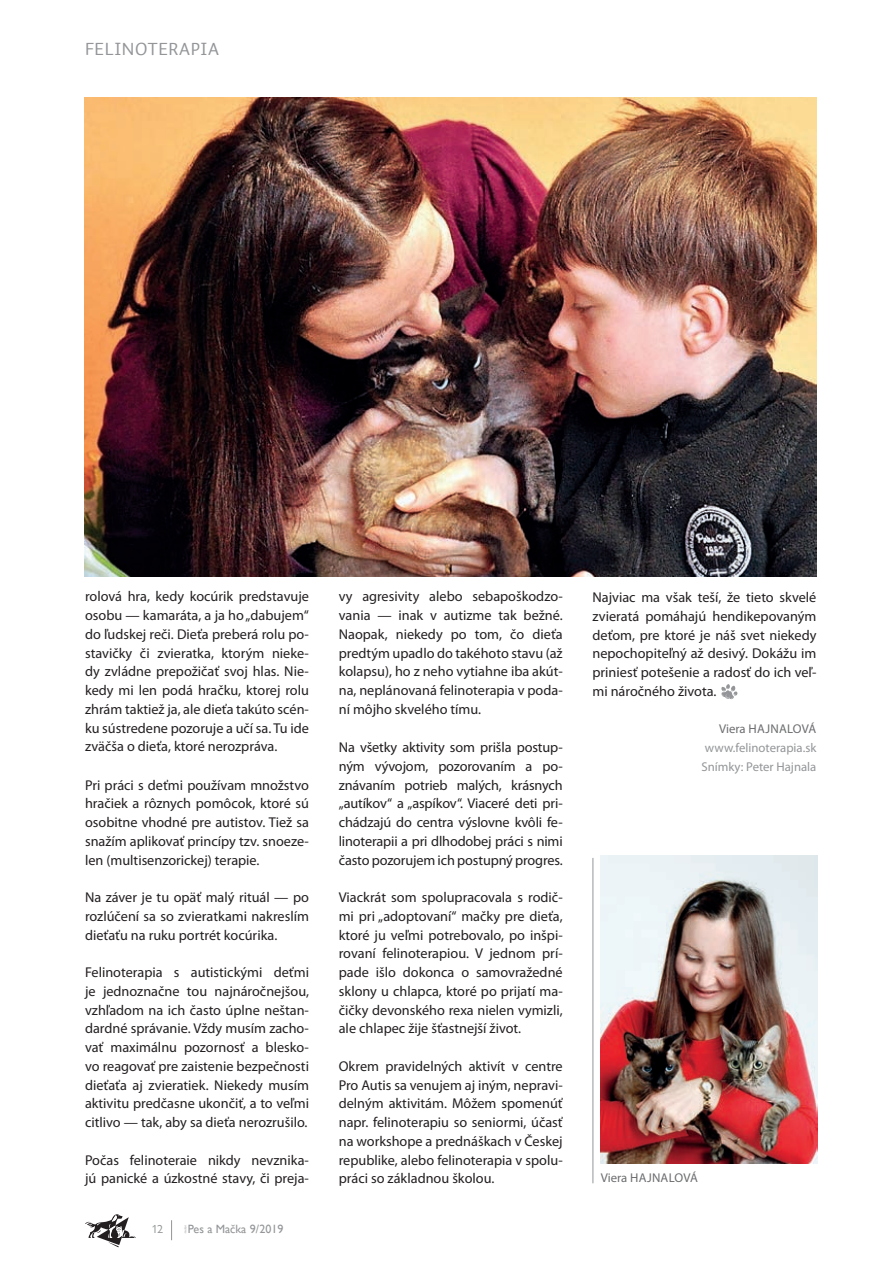
<style>
.page{position:relative;width:893px;height:1263px;background:#fff}
.page>*{position:absolute;margin:0;border:0;box-sizing:border-box;transform-origin:0 0}
.t1{font:18px "Auto 1";letter-spacing:.03em;color:#939598}
.t2{font:14.25px/18.8px "Myriad Pro";color:#231f20;text-align:justify}
.t3{font:12.75px/18.8px "Myriad Pro";color:#939598}
.t4{font:12.75px "Myriad Pro";letter-spacing:.01em;color:#6c6d70}
.t5{font:12px "Gill Sans";color:#939598}
.t6{font:12px "Giltus TOT";color:#939598}
</style>
<div class="page">
<img style="left:84px;top:98px;width:733px;height:478px">
<img style="left:601px;top:856px;width:216px;height:307px">
<svg style="left:721px;top:684px;width:17px;height:15px"></svg>
<hr style="left:592px;top:858px;width:1px;height:325px;background:#939598">
<svg style="left:85px;top:1214px;width:51px;height:33px"></svg>
<svg style="left:184px;top:1225px;width:2px;height:8px"></svg>
<svg style="left:171px;top:1220px;width:1px;height:20px"></svg>
<p class="t1" style="left:85px;top:37px;width:136px">FELINOTERAPIA</p>
<p class="t2" style="left:85px;top:587px;width:225px">rolová hra, kedy kocúrik predstavuje osobu — kamaráta, a ja ho „dabujem“ do ľudskej reči. Dieťa preberá rolu po‑ stavičky či zvieratka, ktorým nieke‑ dy zvládne prepožičať svoj hlas. Nie‑ kedy mi len podá hračku, ktorej rolu zhrám taktiež ja, ale dieťa takúto scén‑ ku sústredene pozoruje a učí sa. Tu ide zväčša o dieťa, ktoré nerozpráva.</p>
<p class="t2" style="left:85px;top:775px;width:225px">Pri práci s deťmi používam množstvo hračiek a rôznych pomôcok, ktoré sú osobitne vhodné pre autistov. Tiež sa snažím aplikovať princípy tzv. snoeze‑ len (multisenzorickej) terapie.</p>
<p class="t2" style="left:85px;top:888px;width:225px">Na záver je tu opäť malý rituál — po rozlúčení sa so zvieratkami nakreslím dieťaťu na ruku portrét kocúrika.</p>
<p class="t2" style="left:85px;top:963px;width:225px">Felinoterapia s autistickými deťmi je jednoznačne tou najnáročnejšou, vzhľadom na ich často úplne neštan‑ dardné správanie. Vždy musím zacho‑ vať maximálnu pozornosť a blesko‑ vo reagovať pre zaistenie bezpečnosti dieťaťa aj zvieratiek. Niekedy musím aktivitu predčasne ukončiť, a to veľmi citlivo — tak, aby sa dieťa nerozrušilo.</p>
<p class="t2" style="left:85px;top:1150px;width:225px">Počas felinoteraie nikdy nevznika‑ jú panické a úzkostné stavy, či preja‑</p>
<p class="t6" style="left:152px;top:1222px;width:13px">12</p>
<p class="t5" style="left:188px;top:1222px;width:97px">Pes a Mačka 9/2019</p>
<p class="t2" style="left:339px;top:587px;width:225px">vy agresivity alebo sebapoškodzo‑ vania — inak v autizme tak bežné.<br>Naopak, niekedy po tom, čo dieťa predtým upadlo do takéhoto stavu (až kolapsu), ho z neho vytiahne iba akút‑ na, neplánovaná felinoterapia v poda‑ ní môjho skvelého tímu.</p>
<p class="t2" style="left:339px;top:738px;width:225px">Na všetky aktivity som prišla postup‑ ným vývojom, pozorovaním a po‑ znávaním potrieb malých, krásnych „autíkov“ a „aspíkov“. Viaceré deti pri‑ chádzajú do centra výslovne kvôli fe‑ linoterapii a pri dlhodobej práci s nimi často pozorujem ich postupný progres.</p>
<p class="t2" style="left:339px;top:888px;width:225px">Viackrát som spolupracovala s rodič‑ mi pri „adoptovaní“ mačky pre dieťa, ktoré ju veľmi potrebovalo, po inšpi‑ rovaní felinoterapiou. V jednom prí‑ pade išlo dokonca o samovražedné sklony u chlapca, ktoré po prijatí ma‑ čičky devonského rexa nielen vymizli, ale chlapec žije šťastnejší život.</p>
<p class="t2" style="left:339px;top:1056px;width:225px">Okrem pravidelných aktivít v centre Pro Autis sa venujem aj iným, nepravi‑ delným aktivitám. Môžem spomenúť napr. felinoterapiu so seniormi, účasť na workshope a prednáškach v Českej republike, alebo felinoterapia v spolu‑ práci so základnou školou.</p>
<p class="t2" style="left:592px;top:588px;width:225px">Najviac ma však teší, že tieto skvelé zvieratá pomáhajú hendikepovaným deťom, pre ktoré je náš svet niekedy nepochopiteľný až desivý. Dokážu im priniesť potešenie a radosť do ich veľ‑ mi náročného života.</p>
<p class="t4" style="left:719px;top:721px;width:99px">Viera HAJNALOVÁ</p>
<p class="t3" style="left:701px;top:738px;width:116px">www.felinoterapia.sk<br>Snímky: Peter Hajnala</p>
<p class="t4" style="left:601px;top:1170px;width:99px">Viera HAJNALOVÁ</p>
</div>
